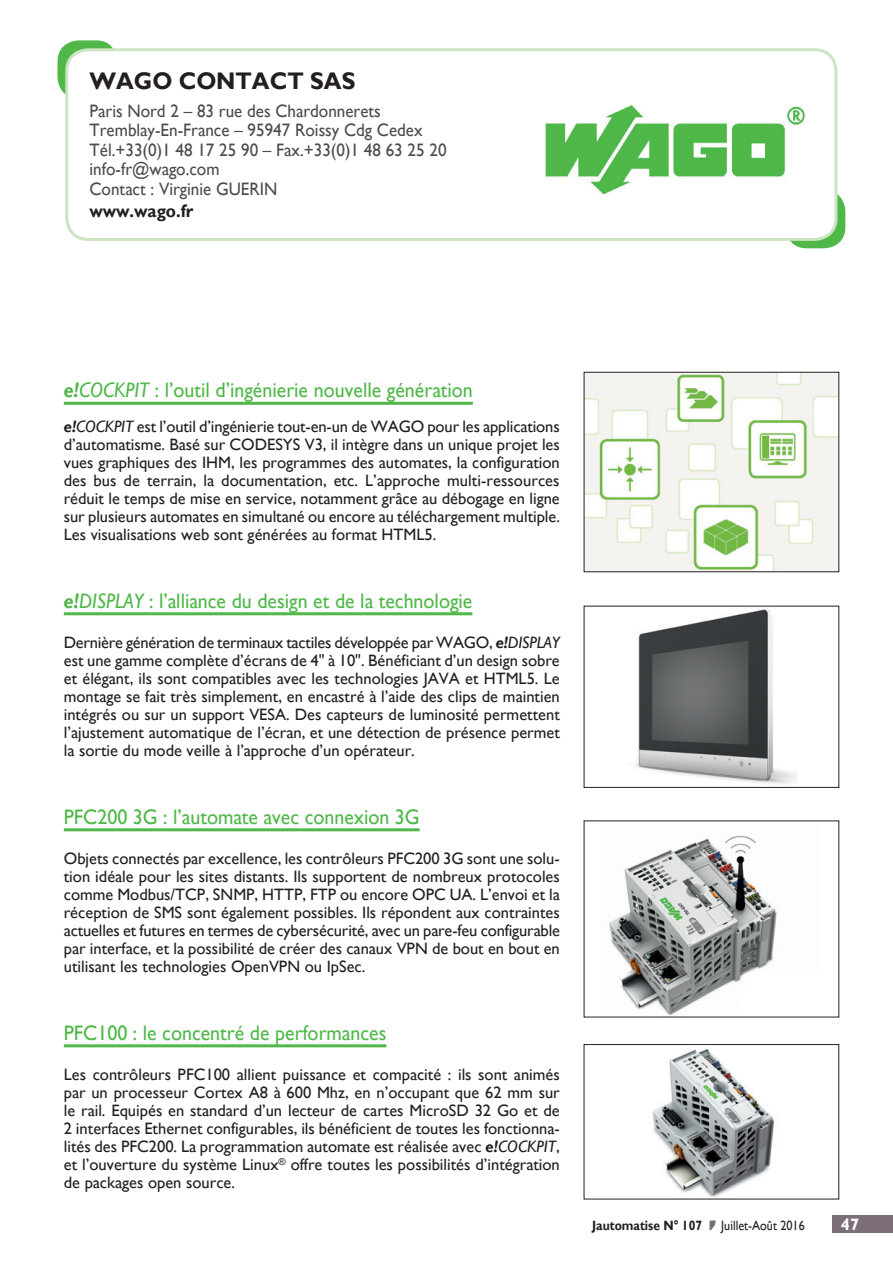
<style>
.page{position:relative;width:893px;height:1263px;background:#fff}
.page>*{position:absolute;margin:0;border:0;box-sizing:border-box;transform-origin:0 0}
.t1{font:700 24px "Gill Sans";color:#231f20;scale:.95 1}
.t2{font:21px "Gill Sans";color:#4fb848;scale:.95 1}
.t3{font:18px/19.5px "Gill Sans";color:#4b4c4d;scale:.95 1}
.t4{font:700 18px "Gill Sans";color:#231f20;scale:.95 1}
.t5{font:16.5px/18px "Gill Sans";color:#231f20;text-align:justify}
.t6{font:700 16.5px "Gill Sans";color:#fff}
.t7{font:700 13.5px "Gill Sans";color:#231f20;scale:.9 1}
.t8{font:13.5px "Gill Sans";color:#231f20;scale:.9 1}
.s1{font-weight:700;font-style:italic}
.s2{font-style:italic}
</style>
<div class="page">
<div style="left:832px;top:1215px;width:61px;height:17px;background:#7c6e77"></div>
<svg style="left:709px;top:1220px;width:6px;height:11px"></svg>
<div style="left:786px;top:190px;width:59px;height:58px;background:#4fb848;border-radius:21px"></div>
<div style="left:58px;top:40px;width:59px;height:58px;background:#4fb848;border-radius:21px"></div>
<div style="left:67px;top:50px;width:769px;height:189px;background:#fff;border-radius:21px"></div>
<div style="left:65px;top:48px;width:772px;height:193px;border:3px solid #cbe4c1;border-radius:21px"></div>
<hr style="left:64px;top:402px;width:409px;height:3px;background:#4fb848">
<hr style="left:64px;top:612px;width:408px;height:3px;background:#4fb848">
<hr style="left:64px;top:828px;width:356px;height:3px;background:#4fb848">
<hr style="left:64px;top:1044px;width:322px;height:3px;background:#4fb848">
<img style="left:634px;top:609px;width:164px;height:175px">
<img style="left:586px;top:374px;width:251px;height:196px">
<div style="left:584px;top:372px;width:255px;height:200px;border:1px solid #231f20"></div>
<img style="left:609px;top:835px;width:168px;height:180px">
<img style="left:652px;top:1048px;width:123px;height:149px">
<div style="left:584px;top:1044px;width:255px;height:155px;border:1px solid #231f20"></div>
<img style="left:545px;top:104px;width:261px;height:89px">
<h1 class="t1" style="left:90px;top:67px;width:281px">WAGO CONTACT SAS</h1>
<p class="t3" style="left:90px;top:101px;width:377px">Paris Nord 2 – 83 rue des Chardonnerets Tremblay-En-France – 95947 Roissy Cdg Cedex Tél.+33(0)1 48 17 25 90 – Fax.+33(0)1 48 63 25 20 info-fr@wago.com<br>Contact : Virginie GUERIN</p>
<p class="t4" style="left:90px;top:200px;width:111px">www.wago.fr</p>
<p class="t2" style="left:64px;top:378px;width:432px"><span class="s1">e!</span><span class="s2">COCKPIT</span> : l’outil d’ingénierie nouvelle génération</p>
<p class="t5" style="left:64px;top:418px;width:498px"><span class="s1">e!</span><span class="s2">COCKPIT</span> est l’outil d’ingénierie tout-en-un de WAGO pour les applications d’automatisme. Basé sur CODESYS V3, il intègre dans un unique projet les vues graphiques des IHM, les programmes des automates, la configuration des bus de terrain, la documentation, etc. L’approche multi-ressources réduit le temps de mise en service, notamment grâce au débogage en ligne sur plusieurs automates en simultané ou encore au téléchargement multiple.<br>Les visualisations web sont générées au format HTML5.</p>
<p class="t2" style="left:64px;top:589px;width:432px"><span class="s1">e!</span><span class="s2">DISPLAY</span> : l’alliance du design et de la technologie</p>
<p class="t5" style="left:64px;top:634px;width:498px">Dernière génération de terminaux tactiles développée par WAGO, <span class="s1">e!</span><span class="s2">DISPLAY </span>est une gamme complète d’écrans de 4" à 10". Bénéficiant d’un design sobre et élégant, ils sont compatibles avec les technologies JAVA et HTML5. Le montage se fait très simplement, en encastré à l’aide des clips de maintien intégrés ou sur un support VESA. Des capteurs de luminosité permettent l’ajustement automatique de l’écran, et une détection de présence permet la sortie du mode veille à l’approche d’un opérateur.</p>
<p class="t2" style="left:64px;top:805px;width:376px">PFC200 3G : l’automate avec connexion 3G</p>
<p class="t5" style="left:64px;top:850px;width:498px">Objets connectés par excellence, les contrôleurs PFC200 3G sont une solu&shy;tion idéale pour les sites distants. Ils supportent de nombreux protocoles comme Modbus/TCP, SNMP, HTTP, FTP ou encore OPC UA. L’envoi et la réception de SMS sont également possibles. Ils répondent aux contraintes actuelles et futures en termes de cybersécurité, avec un pare-feu configurable par interface, et la possibilité de créer des canaux VPN de bout en bout en utilisant les technologies OpenVPN ou IpSec.</p>
<p class="t2" style="left:64px;top:1021px;width:341px">PFC100 : le concentré de performances</p>
<p class="t5" style="left:64px;top:1066px;width:498px">Les contrôleurs PFC100 allient puissance et compacité : ils sont animés par un processeur Cortex A8 à 600 Mhz, en n’occupant que 62 mm sur le rail. Equipés en standard d’un lecteur de cartes MicroSD 32 Go et de 2 interfaces Ethernet configurables, ils bénéficient de toutes les fonctionna&shy;lités des PFC200. La programmation automate est réalisée avec <span class="s1">e!</span><span class="s2">COCKPIT</span>, et l’ouverture du système Linux<sup>®</sup> offre toutes les possibilités d’intégration de packages open source.</p>
<p class="t7" style="left:592px;top:1217px;width:124px">Jautomatise N° 107</p>
<p class="t8" style="left:721px;top:1217px;width:94px">Juillet-Août 2016</p>
<p class="t6" style="left:841px;top:1214px;width:20px">47</p>
</div>
